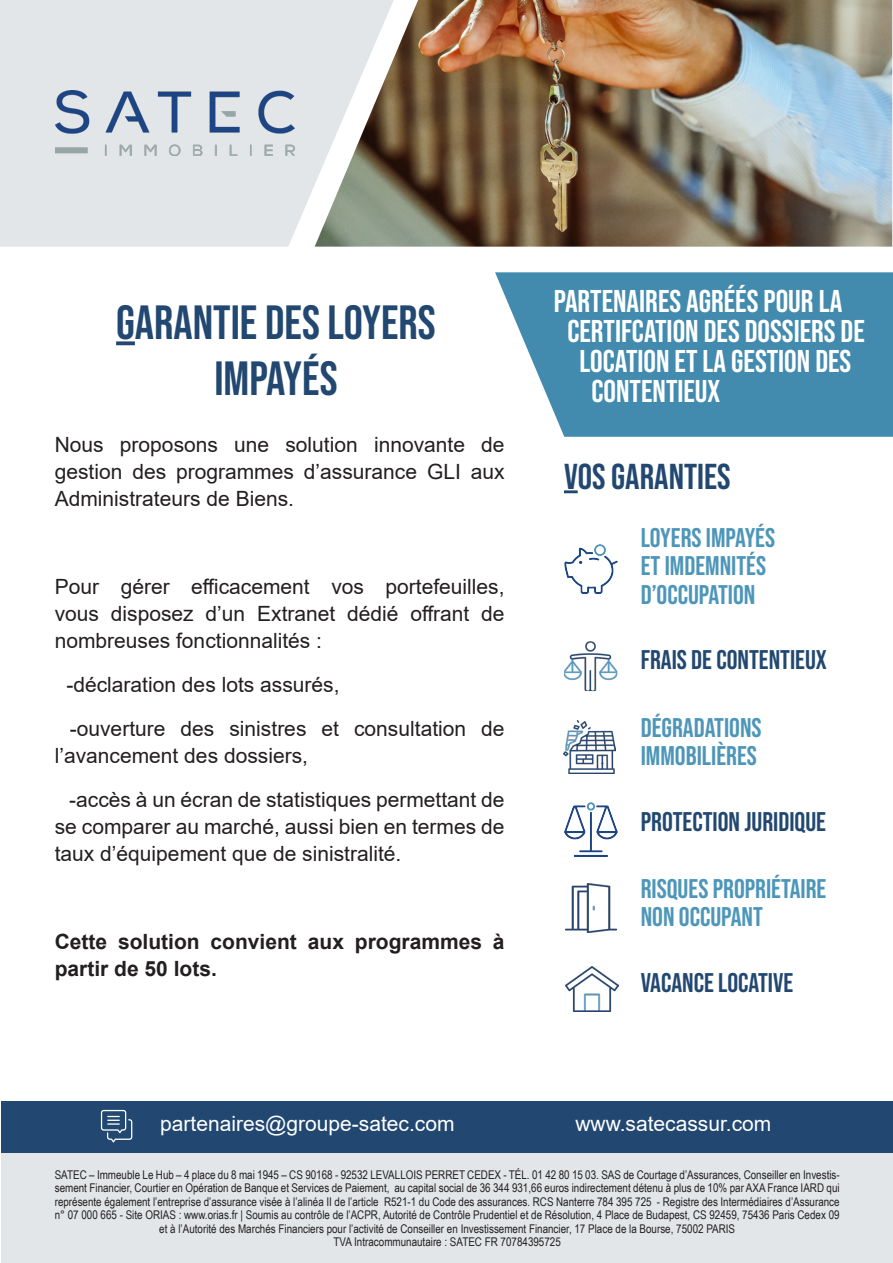
<style>
.page{position:relative;width:893px;height:1263px;background:#fff}
.page>*{position:absolute;margin:0;border:0;box-sizing:border-box;transform-origin:0 0}
.t1{font:48px/55.5px "Bebas Neue";color:#224871;text-align:center}
.t2{font:36px "Bebas Neue";color:#224871}
.t3{font:31.5px "Bebas Neue";color:#fff}
.t4{font:27px/28.5px "Bebas Neue";color:#4d96b9}
.t5{font:27px "Bebas Neue";color:#224871}
.Style_de_paragraphe{font:21px/27px "Arial";color:#231f20;text-align:justify}
.Style_de_paragraphe-2{font:700 21px/27px "Arial";color:#231f20}
.t6{font:21px "Arial";color:#fff}
.t7{font:12px/13.5px "Arial Narrow";color:#231f20;text-align:center}
</style>
<div class="page">
<div style="left:1px;top:1152px;width:892px;height:111px;background:#e2e6e8"></div>
<div style="left:1px;top:1101px;width:892px;height:51px;background:#224871"></div>
<div style="left:0;top:0;width:315px;height:247px;background:#e2e6e8"></div>
<svg style="left:495px;top:272px;width:398px;height:165px;background:#5395b5"></svg>
<svg style="left:101px;top:1110px;width:31px;height:32px"></svg>
<hr style="left:564px;top:490px;width:14px;height:3px;background:#224871">
<svg style="left:116px;top:341px;width:19px;height:4px"></svg>
<img style="left:315px;top:0;width:577px;height:247px">
<img style="left:56px;top:90px;width:238px;height:66px">
<img style="left:564px;top:803px;width:54px;height:54px">
<img style="left:564px;top:544px;width:53px;height:50px">
<img style="left:564px;top:641px;width:53px;height:50px">
<img style="left:564px;top:720px;width:51px;height:53px">
<img style="left:565px;top:883px;width:51px;height:49px">
<img style="left:565px;top:966px;width:54px;height:46px">
<p class="t1" style="left:116px;top:295px;width:321px">GARANTIE DES LOYERS<br>IMPAYÉS</p>
<p class="Style_de_paragraphe" style="left:55px;top:431px;width:451px">Nous proposons une solution innovante de gestion des programmes d’assurance GLI aux Administrateurs de Biens.</p>
<p class="Style_de_paragraphe" style="left:55px;top:573px;width:451px">Pour gérer efficacement vos portefeuilles, vous disposez d’un Extranet dédié offrant de nombreuses fonctionnalités :</p>
<p class="Style_de_paragraphe" style="left:66px;top:671px;width:275px">-déclaration des lots assurés,</p>
<p class="Style_de_paragraphe" style="left:55px;top:715px;width:451px;text-indent:15px">-ouverture des sinistres et consultation de l’avancement des dossiers,</p>
<p class="Style_de_paragraphe" style="left:55px;top:786px;width:451px;text-indent:14px">-accès à un écran de statistiques permettant de se comparer au marché, aussi bien en termes de taux d’équipement que de sinistralité.</p>
<p class="Style_de_paragraphe-2" style="left:55px;top:928px;width:451px">Cette solution convient aux programmes à partir de 50 lots.</p>
<p class="t3" style="left:554px;top:284px;width:290px">PARTENAIRES AGRÉÉS POUR LA</p>
<p class="t3" style="left:567px;top:314px;width:299px">CERTIFCATION DES DOSSIERS DE</p>
<p class="t3" style="left:579px;top:344px;width:273px">LOCATION ET LA GESTION DES</p>
<p class="t3" style="left:591px;top:374px;width:130px">CONTENTIEUX</p>
<p class="t2" style="left:564px;top:456px;width:168px">VOS GARANTIES</p>
<p class="t4" style="left:641px;top:523px;width:136px">LOYERS IMPAYÉS<br>ET IMDEMNITÉS<br>D’OCCUPATION</p>
<p class="t5" style="left:641px;top:644px;width:188px">FRAIS DE CONTENTIEUX</p>
<p class="t4" style="left:641px;top:713px;width:122px">DÉGRADATIONS<br>IMMOBILIÈRES</p>
<p class="t5" style="left:641px;top:806px;width:187px">PROTECTION JURIDIQUE</p>
<p class="t4" style="left:641px;top:874px;width:187px">RISQUES PROPRIÉTAIRE</p>
<p class="t4" style="left:641px;top:902px;width:124px">NON OCCUPANT</p>
<p class="t5" style="left:641px;top:967px;width:154px">VACANCE LOCATIVE</p>
<h3 class="t6" style="left:160px;top:1109px;width:296px">partenaires@groupe-satec.com</h3>
<h3 class="t6" style="left:575px;top:1109px;width:198px">www.satecassur.com</h3>
<p class="t7" style="left:55px;top:1167px;width:786px">SATEC – Immeuble Le Hub – 4 place du 8 mai 1945 – CS 90168 - 92532 LEVALLOIS PERRET CEDEX - TÉL. 01 42 80 15 03. SAS de Courtage d’Assurances, Conseiller en Investis&shy;sement Financier, Courtier en Opération de Banque et Services de Paiement, au capital social de 36 344 931,66 euros indirectement détenu à plus de 10% par AXA France IARD qui représente également l’entreprise d’assurance visée à l’alinéa II de l’article R521-1 du Code des assurances. RCS Nanterre 784 395 725 - Registre des Intermédiaires d’Assurance n° 07 000 665 - Site ORIAS : www.orias.fr | Soumis au contrôle de l’ACPR, Autorité de Contrôle Prudentiel et de Résolution, 4 Place de Budapest, CS 92459, 75436 Paris Cedex 09 et à l’Autorité des Marchés Financiers pour l’activité de Conseiller en Investissement Financier, 17 Place de la Bourse, 75002 PARIS<br>TVA Intracommunautaire : SATEC FR 70784395725</p>
</div>
